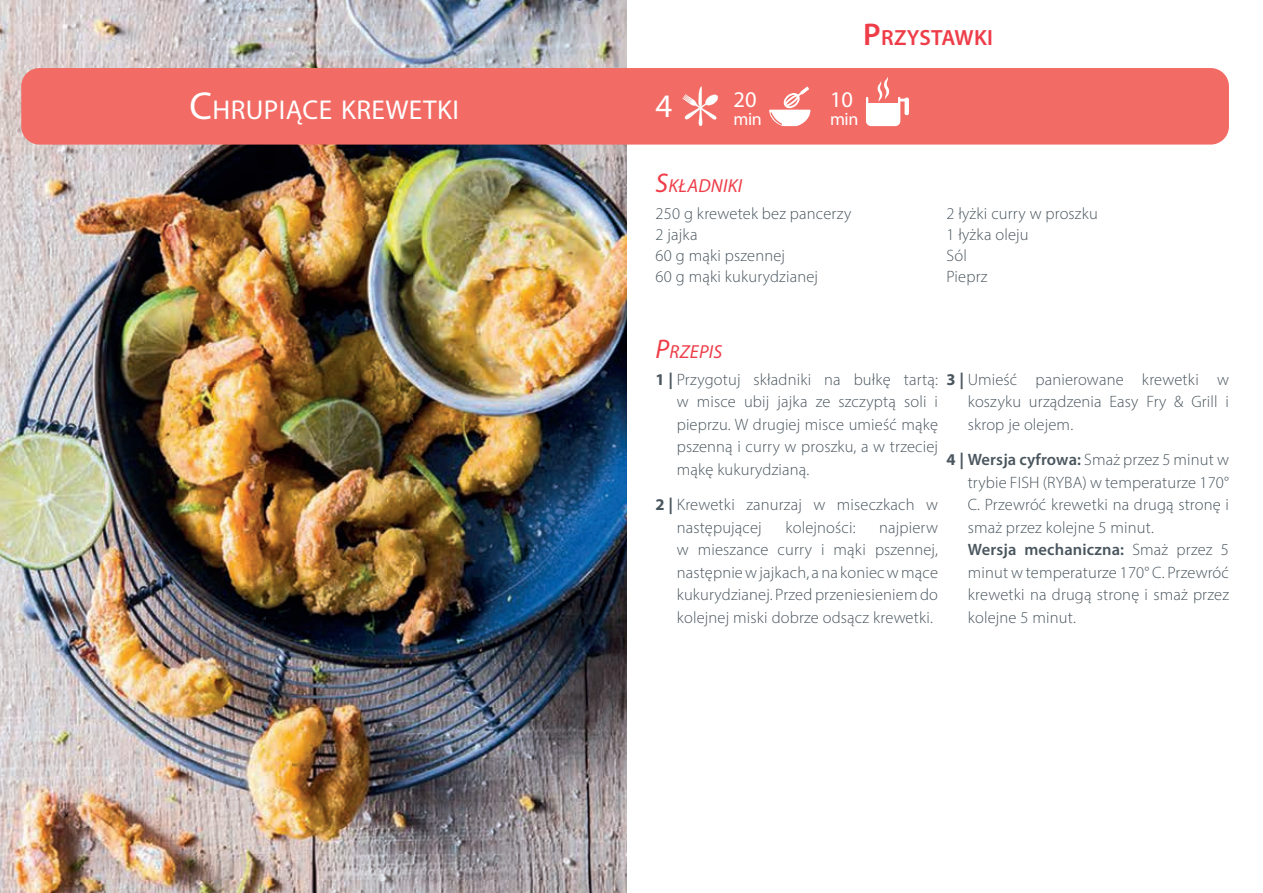
<style>
.page{position:relative;width:1263px;height:893px;background:#fff}
.page>*{position:absolute;margin:0;border:0;box-sizing:border-box;transform-origin:0 0}
.t1{font:33px "Myriad Pro";color:#fff}
.t2{font:27.3px "Myriad Pro";letter-spacing:.015em;color:#fff}
.t3{font:22.5px "Myriad Pro";color:#fff}
.t4{font:600 22.05px "Myriad Pro";letter-spacing:.015em;color:#ee3d49}
.t5{font:italic 18.9px "Myriad Pro";letter-spacing:.015em;color:#ee3d49}
.t6{font:18px "Myriad Pro";letter-spacing:-.025em;color:#fff}
.t7{font:300 16.5px/22.5px "Myriad Pro";letter-spacing:.01em;color:#4a565e}
.s1{font-size:39px}
.s2{font-size:27px}
.s3{font-size:31.5px}
.s4{font-weight:700}
.s5{font-weight:600}
</style>
<div class="page">
<img style="left:0;top:0;width:626px;height:893px">
<div style="left:21px;top:68px;width:1208px;height:77px;background:#f26b64;border-radius:18px"></div>
<svg style="left:769px;top:86px;width:41px;height:40px"></svg>
<svg style="left:682px;top:87px;width:36px;height:39px"></svg>
<div style="left:904px;top:98px;width:5px;height:17px;background:#fff;border-radius:2px"></div>
<svg style="left:866px;top:77px;width:39px;height:49px"></svg>
<h2 class="t2" style="left:190px;top:93px;width:271px"><span class="s1">C</span>HRUPIĄCE KREWETKI</h2>
<h1 class="t1" style="left:656px;top:86px;width:18px">4</h1>
<h3 class="t3" style="left:733px;top:86px;width:25px">20</h3>
<p class="t6" style="left:733px;top:108px;width:30px">min</p>
<p class="t5" style="left:656px;top:174px;width:88px"><span class="s2">S</span>KŁADNIKI</p>
<h3 class="t4" style="left:863px;top:23px;width:131px"><span class="s3">P</span>RZYSTAWKI</h3>
<h3 class="t3" style="left:830px;top:86px;width:25px">10</h3>
<p class="t6" style="left:830px;top:108px;width:30px">min</p>
<p class="t7" style="left:656px;top:203px;width:197px;line-height:21px">250 g krewetek bez pancerzy<br>2 jajka<br>60 g mąki pszennej<br>60 g mąki kukurydzianej</p>
<p class="t7" style="left:946px;top:203px;width:153px;line-height:21px">2 łyżki curry w proszku<br>1 łyżka oleju<br>Sól<br>Pieprz</p>
<p class="t5" style="left:656px;top:340px;width:68px"><span class="s2">P</span>RZEPIS</p>
<p class="t7" style="left:677px;top:368px;width:263px;text-align:justify;text-indent:-21px"><span class="s4">1 |</span> Przygotuj składniki na bułkę tartą: w misce ubij jajka ze szczyptą soli i pieprzu. W drugiej misce umieść mąkę pszenną i curry w proszku, a w trzeciej mąkę kukurydzianą.</p>
<p class="t7" style="left:677px;top:493px;width:263px;text-indent:-21px"><span class="s4">2 |</span> Krewetki zanurzaj w miseczkach w następującej</p>
<p class="t7" style="left:785px;top:516px;width:72px">kolejności:</p>
<p class="t7" style="left:677px;top:516px;width:263px;text-align:justify;text-indent:202px">najpierw w mieszance curry i mąki pszennej, następnie w jajkach, a na koniec w mące kukurydzianej. Przed przeniesieniem do kolejnej miski dobrze odsącz krewetki.</p>
<p class="t7" style="left:968px;top:368px;width:263px;text-align:justify;text-indent:-21px"><span class="s4">3 |</span> Umieść panierowane krewetki w koszyku urządzenia Easy Fry &amp; Grill i skrop je olejem.</p>
<p class="t7" style="left:968px;top:448px;width:263px;text-indent:-21px"><span class="s4">4 |</span> <span class="s5">Wersja cyfrowa:</span> Smaż przez 5 minut w trybie FISH (RYBA) w temperaturze 170° C. Przewróć krewetki na drugą stronę i smaż przez kolejne 5 minut.<br><span class="s5">Wersja mechaniczna:</span> Smaż przez 5 minut w temperaturze 170° C. Przewróć krewetki na drugą stronę i smaż przez kolejne 5 minut.</p>
</div>
